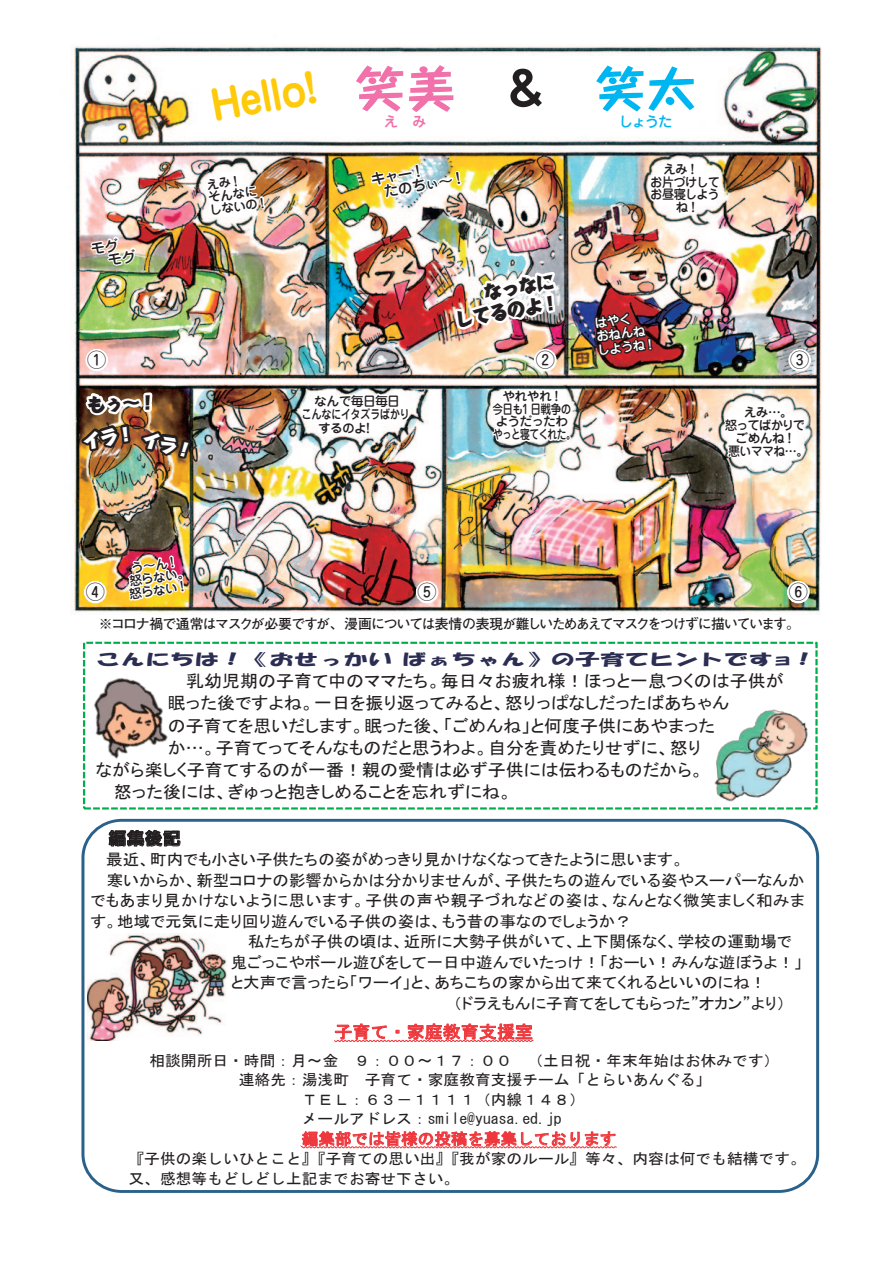
<style>
.page{position:relative;width:893px;height:1263px;background:#fff}
.page>*{position:absolute;margin:0;border:0;box-sizing:border-box;transform-origin:0 0}
.t1{font:47.25px "Taka Hand Std Bold 90 pv RKSJ H";color:#f171ab;scale:1.11 1}
.t2{font:40.05px "Jun 501 Pro Bold 90 pv RKSJ H";color:#feca0a}
.t3{font:500 19.2px "Jun 34 Pro";color:#231f20}
.t4{font:800 18.45px/21.8px "Harucraft Std";color:#231f20;text-align:right}
.t5{font:17.25px "MS P Gothic";color:#231f20;scale:1.05 1}
.t6{font:17.25px "MS Gothic";letter-spacing:.005em;color:#ee383d;scale:1.05 1}
.t7{font:17.25px "HG Soei Kakugothic UB";color:#231f20;scale:1.05 1}
.t8{font:15.75px "MS P Gothic";color:#231f20;scale:1.05 1}
.t9{font:15.75px "MS P Gothic";letter-spacing:.035em;color:#231f20;scale:1.05 1}
.t10{font:15.75px "HG Soei Kakupoptai";color:#2c2d53;scale:1.57 1}
.t11{font:15.75px "MS Gothic";letter-spacing:.005em;color:#ee383d;scale:1.05 1}
.t12{font:15px/19.5px "MS Gothic";color:#231f20;scale:1.05 1}
.t13{font:500 14.85px/13.8px "Jun 34 Pro";color:#231f20}
.t14{font:14.4px "Jun 34 Pro Medium 90 pv RKSJ H";color:#00b6f0}
.t15{font:14.4px "Jun 34 Pro Medium 90 pv RKSJ H";color:#f171ab}
.t16{font:700 13.8px "Futo Go B101 Pro";letter-spacing:-.09em;color:#231f20}
.t17{font:12.9px "MS P Gothic";color:#231f20;scale:1.05 1}
.t18{font:500 12.75px/12.8px "Jun 34 Pro";letter-spacing:-.05em;color:#231f20;text-align:center}
.t19{font:500 12.75px/13.8px "Jun 34 Pro";color:#fff}
.s1{color:#231f20}
.s2{color:#00b6f0}
.s3{font-size:11.4px}
</style>
<div class="page">
<img style="left:74px;top:46px;width:749px;height:567px">
<div style="left:81px;top:819px;width:738px;height:374px;border:3px solid #2a618a;border-radius:38px"></div>
<div style="left:83px;top:642px;width:735px;height:167px;border:2px dashed #01ad4c"></div>
<svg style="left:108px;top:830px;width:73px;height:17px"></svg>
<img style="left:83px;top:664px;width:85px;height:101px">
<svg style="left:334px;top:1023px;width:200px;height:19px"></svg>
<svg style="left:301px;top:1131px;width:316px;height:18px"></svg>
<img style="left:87px;top:933px;width:140px;height:108px">
<img style="left:703px;top:704px;width:115px;height:106px">
<svg style="left:208px;top:69px;width:112px;height:56px"></svg>
<svg style="left:380px;top:111px;width:23px;height:21px"></svg>
<svg style="left:409px;top:112px;width:20px;height:20px"></svg>
<svg style="left:82px;top:571px;width:27px;height:34px"></svg>
<img style="left:414px;top:486px;width:26px;height:119px">
<svg style="left:785px;top:579px;width:27px;height:26px"></svg>
<svg style="left:83px;top:347px;width:27px;height:27px"></svg>
<img style="left:205px;top:150px;width:61px;height:133px">
<img style="left:89px;top:235px;width:49px;height:46px">
<img style="left:369px;top:155px;width:94px;height:77px">
<svg style="left:618px;top:96px;width:103px;height:119px"></svg>
<img style="left:592px;top:249px;width:62px;height:228px">
<img style="left:127px;top:524px;width:59px;height:121px">
<img style="left:301px;top:298px;width:110px;height:142px">
<img style="left:452px;top:241px;width:121px;height:202px">
<img style="left:722px;top:347px;width:91px;height:112px">
<img style="left:74px;top:389px;width:121px;height:73px">
<h2 class="t2" style="left:206px;top:75px;width:109px;rotate:-10deg">Hello!</h2>
<h1 class="t1" style="left:355px;top:56px;width:311px">笑美<span class="s1">　&amp;</span> <span class="s2">笑太</span></h1>
<p class="t15" style="left:384px;top:110px;width:44px">え　み</p>
<p class="t14" style="left:619px;top:110px;width:55px">しょうた</p>
<p class="t13" style="left:89px;top:241px;width:45px;rotate:-10deg">モグ　　モグ</p>
<p class="t3" style="left:87px;top:345px;width:21px">①</p>
<p class="t4" style="left:87px;top:392px;width:71px;rotate:-2deg">もぅ～！</p>
<p class="t18" style="left:205px;top:177px;width:61px;text-align:left;rotate:-8deg">えみ！<br>そんなにしないの！</p>
<p class="t13" style="left:380px;top:170px;width:84px;text-indent:-11px;rotate:-10deg">キャー！<br>たのちぃ～！</p>
<p class="t18" style="left:650px;top:161px;width:71px;text-align:left">　えみ！<br>お片づけしてお昼寝しよう　　ね！</p>
<p class="t4" style="left:449px;top:286px;width:107px;rotate:-10deg">なっなに<br>してるのよ！</p>
<p class="t19" style="left:593px;top:315px;width:61px;rotate:-7deg">はやく<br>おねんねしようね！</p>
<p class="t3" style="left:536px;top:345px;width:21px">②</p>
<p class="t3" style="left:790px;top:345px;width:21px">③</p>
<p class="t18" style="left:302px;top:393px;width:110px;line-height:13.8px">なんで毎日毎日<br>こんなにイタズラばかりするのよ!　　</p>
<p class="t18" style="left:493px;top:388px;width:85px">やれやれ！<br>今日も1 日戦争のようだったわやっと寝てくれた。</p>
<p class="t18" style="left:725px;top:405px;width:85px">えみ…。<br>怒ってばかりでごめんね！<br>悪いママね…。</p>
<p class="t18" style="left:124px;top:562px;width:65px;rotate:-9deg">う～ん！怒らない。怒らない！</p>
<p class="t3" style="left:86px;top:577px;width:21px">④</p>
<p class="t3" style="left:418px;top:577px;width:21px">⑤</p>
<p class="t3" style="left:789px;top:577px;width:21px">⑥</p>
<p class="t16" style="left:99px;top:613px;width:703px">※コロナ禍で通常はマスクが必要ですが、漫画については表情の表現が難しいためあえてマスクをつけずに描いています。</p>
<p class="t17" style="left:83px;top:619px;width:657px">※コロナ禍で通常はマスクが必要ですが、漫画については人物の表情を表現できるようにマスクをつけずに描いています。</p>
<p class="t10" style="left:96px;top:651px;width:460px">こんにちは！《おせっかいばぁちゃん》の子育てヒントです<span class="s3">ヨ</span>！</p>
<p class="t5" style="left:186px;top:672px;width:571px">乳幼児期の子育て中のママたち。毎日々お疲れ様！ほっと一息つくのは子供が</p>
<p class="t5" style="left:168px;top:694px;width:536px">眠った後ですよね。一日を振り返ってみると、怒りっぱなしだったばあちゃん</p>
<p class="t5" style="left:168px;top:717px;width:523px">の子育てを思いだします。眠った後、「ごめんね」と何度子供にあやまった</p>
<p class="t5" style="left:168px;top:739px;width:509px">か…。子育てってそんなものだと思うわよ。自分を責めたりせずに、怒り</p>
<p class="t5" style="left:96px;top:761px;width:580px">ながら楽しく子育てするのが一番！親の愛情は必ず子供には伝わるものだから。</p>
<p class="t5" style="left:114px;top:784px;width:381px">怒った後には、ぎゅっと抱きしめることを忘れずにね。</p>
<p class="t7" style="left:108px;top:830px;width:70px">編集後記</p>
<p class="t8" style="left:106px;top:852px;width:552px">最近、町内でも小さい子供たちの姿がめっきり見かけなくなってきたように思います。</p>
<p class="t8" style="left:107px;top:872px;width:666px">寒いからか、新型コロナの影響からかは分かりませんが、子供たちの遊んでいる姿やスーパーなんか</p>
<p class="t9" style="left:90px;top:893px;width:682px">でもあまり見かけないように思います。子供の声や親子づれなどの姿は、なんとなく微笑ましく和みま</p>
<p class="t8" style="left:90px;top:913px;width:517px">す。地域で元気に走り回り遊んでいる子供の姿は、もう昔の事なのでしょうか？</p>
<p class="t8" style="left:248px;top:934px;width:519px">私たちが子供の頃は、近所に大勢子供がいて、上下関係なく、学校の運動場で</p>
<p class="t8" style="left:231px;top:954px;width:546px">鬼ごっこやボール遊びをして一日中遊んでいたっけ！「おーい！みんな遊ぼうよ！」</p>
<p class="t8" style="left:231px;top:975px;width:512px">と大声で言ったら「ワーイ」と、あちこちの家から出て来てくれるといいのにね！</p>
<p class="t8" style="left:453px;top:995px;width:318px">（ドラえもんに子育てをしてもらった”オカン”より）</p>
<p class="t6" style="left:334px;top:1023px;width:191px">子育て・家庭教育支援室</p>
<p class="t12" style="left:149px;top:1050px;width:602px">相談開所日・時間：月～金 ９：００～１７：００ （土日祝・年末年始はお休みです）</p>
<p class="t12" style="left:239px;top:1070px;width:451px">連絡先：湯浅町 子育て・家庭教育支援チーム「とらいあんぐる」</p>
<p class="t12" style="left:302px;top:1089px;width:272px">ＴＥＬ：６３－１１１１（内線１４８）</p>
<p class="t12" style="left:302px;top:1109px;width:249px">メールアドレス：smile@yuasa.ed.jp</p>
<p class="t11" style="left:302px;top:1131px;width:301px">編集部では皆様の投稿を募集しております</p>
<p class="t12" style="left:129px;top:1149px;width:646px">『子供の楽しいひとこと』『子育ての思い出』『我が家のルール』等々、内容は何でも結構です。又、感想等もどしどし上記までお寄せ下さい。</p>
</div>
